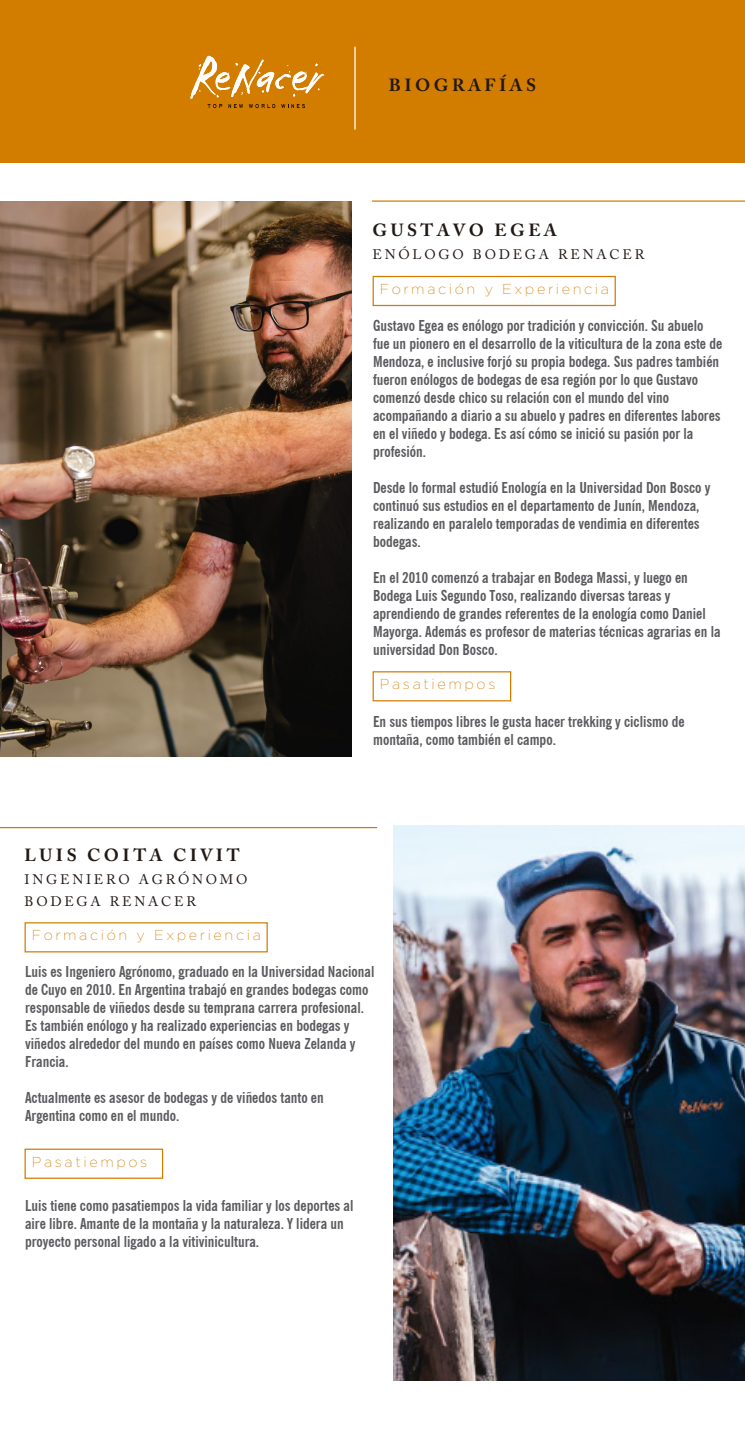
<style>
.page{position:relative;width:745px;height:1430px;background:#fff}
.page>*{position:absolute;margin:0;border:0;box-sizing:border-box;transform-origin:0 0}
.t1{font:700 17.5px "Adobe Caslon Pro";letter-spacing:.2em;color:#211915}
.t2{font:700 condensed 15px/18px "News Gothic BT";color:#5b5b5f}
.t3{font:200 14.38px "Gotham";letter-spacing:.18em;color:#d37d00}
.t4{font:13.75px/22.5px "Adobe Caslon Pro";letter-spacing:.2em;color:#211915}
</style>
<div class="page">
<div style="left:0;top:0;width:744px;height:163px;background:#d37d00"></div>
<svg style="left:190px;top:55px;width:134px;height:53px"></svg>
<hr style="left:354px;top:47px;width:1px;height:83px;background:#fff">
<div style="left:372px;top:276px;width:243px;height:30px;border:1px solid #d37d00"></div>
<hr style="left:371px;top:200px;width:373px;height:2px;background:#d37d00">
<div style="left:372px;top:671px;width:139px;height:30px;border:1px solid #d37d00"></div>
<img style="left:0;top:201px;width:351px;height:555px">
<div style="left:24px;top:922px;width:243px;height:30px;border:1px solid #d37d00"></div>
<hr style="left:0;top:827px;width:377px;height:1px;background:#d37d00">
<div style="left:24px;top:1148px;width:139px;height:30px;border:1px solid #d37d00"></div>
<img style="left:394px;top:825px;width:350px;height:555px">
<p class="t1" style="left:388px;top:75px;width:149px">BIOGRAFÍAS</p>
<p class="t1" style="left:372px;top:220px;width:185px">GUSTAVO EGEA</p>
<p class="t4" style="left:372px;top:242px;width:273px">ENÓLOGO BODEGA RENACER</p>
<p class="t3" style="left:380px;top:281px;width:230px">Formación y Experiencia</p>
<p class="t2" style="left:373px;top:316px;width:350px">Gustavo Egea es enólogo por tradición y convicción. Su abuelo fue un pionero en el desarrollo de la viticultura de la zona este de Mendoza, e inclusive forjó su propia bodega. Sus padres también fueron enólogos de bodegas de esa región por lo que Gustavo comenzó desde chico su relación con el mundo del vino acompañando a diario a su abuelo y padres en diferentes labores en el viñedo y bodega. Es así cómo se inició su pasión por la profesión.</p>
<p class="t2" style="left:373px;top:478px;width:338px">Desde lo formal estudió Enología en la Universidad Don Bosco y continuó sus estudios en el departamento de Junín, Mendoza, realizando en paralelo temporadas de vendimia en diferentes bodegas.</p>
<p class="t2" style="left:373px;top:568px;width:349px">En el 2010 comenzó a trabajar en Bodega Massi, y luego en Bodega Luis Segundo Toso, realizando diversas tareas y aprendiendo de grandes referentes de la enología como Daniel Mayorga. Además es profesor de materias técnicas agrarias en la universidad Don Bosco.</p>
<p class="t3" style="left:380px;top:676px;width:117px">Pasatiempos</p>
<p class="t1" style="left:24px;top:845px;width:216px">LUIS COITA CIVIT</p>
<p class="t4" style="left:24px;top:867px;width:224px">INGENIERO AGRÓNOMO<br>BODEGA RENACER</p>
<p class="t3" style="left:32px;top:927px;width:230px">Formación y Experiencia</p>
<p class="t2" style="left:373px;top:712px;width:313px">En sus tiempos libres le gusta hacer trekking y ciclismo de montaña, como también el campo.</p>
<p class="t2" style="left:25px;top:962px;width:350px">Luis es Ingeniero Agrónomo, graduado en la Universidad Nacional de Cuyo en 2010. En Argentina trabajó en grandes bodegas como responsable de viñedos desde su temprana carrera profesional.<br>Es también enólogo y ha realizado experiencias en bodegas y viñedos alrededor del mundo en países como Nueva Zelanda y Francia.</p>
<p class="t2" style="left:25px;top:1088px;width:300px">Actualmente es asesor de bodegas y de viñedos tanto en<br>Argentina como en el mundo.</p>
<p class="t3" style="left:32px;top:1154px;width:117px">Pasatiempos</p>
<p class="t2" style="left:25px;top:1196px;width:329px">Luis tiene como pasatiempos la vida familiar y los deportes al aire libre. Amante de la montaña y la naturaleza. Y lidera un proyecto personal ligado a la vitivinicultura.</p>
</div>
